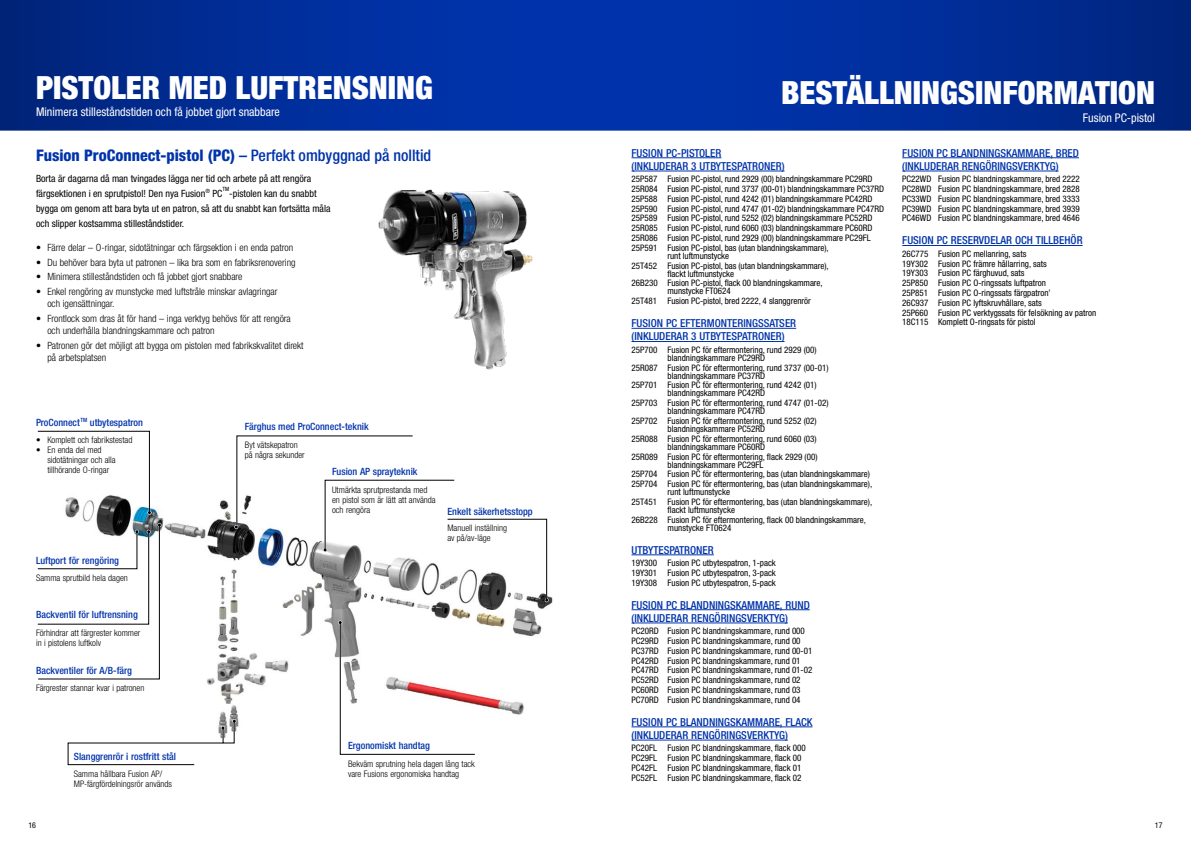
<style>
.page{position:relative;width:1191px;height:842px;background:#fff}
.page>*{position:absolute;margin:0;border:0;box-sizing:border-box;transform-origin:0 0}
.t1{font:900 condensed 32px "Helvetica Neue LTW1 G";color:#fff}
.t2{font:800 condensed 16px "Helvetica Neue LTW1 G";color:#0033ab}
.t3{font:condensed 12px "Helvetica Neue LTW1 G";color:#fff}
.t4{font:500 condensed 11px/13.2px "Helvetica Neue LTW1 G";color:#0033ab}
.t5{font:300 condensed 10px/12px "Helvetica Neue LTW1 G";color:#000}
.t6{font:condensed 10px/15px "Helvetica Neue LTW1 G";color:#000}
.t7{font:500 condensed 10px "Helvetica Neue LTW1 G";color:#0033ab}
.t8{font:condensed 9px/9.8px "Helvetica Neue LTW1 G";color:#000}
.t9{font:300 condensed 9px/10px "Helvetica Neue LTW1 G";color:#000}
.t10{font:condensed 8px "Helvetica Neue LTW1 G";color:#000}
.t11{font:condensed 5.8px "Helvetica Neue LTW1 G";color:#000}
.s1{font-weight:500}
</style>
<div class="page">
<svg style="left:0;top:0;width:1191px;height:131px;background:#002e99"></svg>
<img style="left:378px;top:189px;width:155px;height:181px">
<img style="left:66px;top:500px;width:487px;height:231px">
<svg style="left:234px;top:435px;width:315px;height:167px"></svg>
<svg style="left:338px;top:620px;width:137px;height:135px"></svg>
<svg style="left:37px;top:430px;width:114px;height:85px"></svg>
<svg style="left:37px;top:523px;width:124px;height:157px"></svg>
<svg style="left:67px;top:719px;width:169px;height:47px"></svg>
<hr style="left:631px;top:157px;width:90px;height:1px;background:#0033ab">
<hr style="left:631px;top:171px;width:153px;height:1px;background:#0033ab">
<hr style="left:631px;top:328px;width:165px;height:1px;background:#0033ab">
<hr style="left:631px;top:341px;width:153px;height:1px;background:#0033ab">
<hr style="left:631px;top:554px;width:83px;height:1px;background:#0033ab">
<hr style="left:631px;top:609px;width:178px;height:1px;background:#0033ab">
<hr style="left:631px;top:623px;width:157px;height:1px;background:#0033ab">
<hr style="left:631px;top:726px;width:181px;height:1px;background:#0033ab">
<hr style="left:631px;top:740px;width:157px;height:1px;background:#0033ab">
<hr style="left:902px;top:157px;width:177px;height:1px;background:#0033ab">
<hr style="left:902px;top:171px;width:156px;height:1px;background:#0033ab">
<hr style="left:902px;top:245px;width:180px;height:1px;background:#0033ab">
<h1 class="t1" style="left:36px;top:69px;width:398px">PISTOLER MED LUFTRENSNING</h1>
<h3 class="t3" style="left:36px;top:105px;width:245px">Minimera stilleståndstiden och få jobbet gjort snabbare</h3>
<h2 class="t2" style="left:36px;top:145px;width:397px">Fusion ProConnect-pistol (PC) <span class="s1">– Perfekt ombyggnad på nolltid</span></h2>
<p class="t6" style="left:36px;top:171px;width:277px">Borta är dagarna då man tvingades lägga ner tid och arbete på att rengöra färgsektionen i en sprutpistol! Den nya Fusion<sup>®</sup> PC</p>
<p class="t11" style="left:222px;top:186px;width:8px">TM</p>
<p class="t6" style="left:36px;top:186px;width:296px;text-indent:193px">-pistolen kan du snabbt bygga om genom att bara byta ut en patron, så att du snabbt kan fortsätta måla och slipper kostsamma stilleståndstider.</p>
<p class="t5" style="left:36px;top:241px;width:259px">• Färre delar – O-ringar, sidotätningar och färgsektion i en enda patron</p>
<p class="t5" style="left:36px;top:256px;width:261px">• Du behöver bara byta ut patronen – lika bra som en fabriksrenovering</p>
<p class="t5" style="left:36px;top:271px;width:208px">• Minimera stilleståndstiden och få jobbet gjort snabbare</p>
<p class="t5" style="left:47px;top:286px;width:232px;text-indent:-11px">• Enkel rengöring av munstycke med luftstråle minskar avlagringar och igensättningar.</p>
<p class="t5" style="left:47px;top:313px;width:245px;text-indent:-11px">• Frontlock som dras åt för hand – inga verktyg behövs för att rengöra och underhålla blandningskammare och patron</p>
<p class="t5" style="left:47px;top:339px;width:258px;text-indent:-11px">• Patronen gör det möjligt att bygga om pistolen med fabrikskvalitet direkt på arbetsplatsen</p>
<p class="t7" style="left:36px;top:416px;width:108px">ProConnect<sup>TM</sup> utbytespatron</p>
<p class="t9" style="left:36px;top:435px;width:98px">• Komplett och fabrikstestad</p>
<p class="t9" style="left:47px;top:445px;width:70px;text-indent:-11px">• En enda del med sidotätningar och alla tillhörande O-ringar</p>
<p class="t7" style="left:36px;top:554px;width:84px">Luftport för rengöring</p>
<p class="t9" style="left:36px;top:573px;width:93px">Samma sprutbild hela dagen</p>
<p class="t7" style="left:36px;top:609px;width:103px">Backventil för luftrensning</p>
<p class="t9" style="left:36px;top:628px;width:106px">Förhindrar att färgrester kommer in i pistolens luftkolv</p>
<p class="t9" style="left:36px;top:683px;width:110px">Färgrester stannar kvar i patronen</p>
<p class="t7" style="left:36px;top:664px;width:97px">Backventiler för A/B-färg</p>
<p class="t7" style="left:74px;top:750px;width:104px">Slanggrenrör i rostfritt stål</p>
<p class="t9" style="left:74px;top:769px;width:100px">Samma hållbara Fusion AP/<br>MP-färgfördelningsrör används</p>
<p class="t7" style="left:245px;top:421px;width:125px">Färghus med ProConnect-teknik</p>
<p class="t9" style="left:245px;top:440px;width:61px">Byt vätskepatron på några sekunder</p>
<p class="t7" style="left:332px;top:465px;width:87px">Fusion AP sprayteknik</p>
<p class="t9" style="left:332px;top:485px;width:105px">Utmärkta sprutprestanda med en pistol som är lätt att använda och rengöra</p>
<p class="t7" style="left:447px;top:505px;width:87px">Enkelt säkerhetsstopp</p>
<p class="t9" style="left:447px;top:523px;width:61px">Manuell inställning av på/av-läge</p>
<p class="t7" style="left:348px;top:740px;width:83px">Ergonomiskt handtag</p>
<p class="t9" style="left:348px;top:759px;width:128px">Bekväm sprutning hela dagen lång tack vare Fusions ergonomiska handtag</p>
<h1 class="t1" style="left:781px;top:74px;width:375px">BESTÄLLNINGSINFORMATION</h1>
<p class="t4" style="left:631px;top:146px;width:154px">FUSION PC-PISTOLER<br>(INKLUDERAR 3 UTBYTESPATRONER)</p>
<p class="t8" style="left:631px;top:174px;width:254px">25P587 Fusion PC-pistol, rund 2929 (00) blandningskammare PC29RD 25R084 Fusion PC-pistol, rund 3737 (00-01) blandningskammare PC37RD 25P588 Fusion PC-pistol, rund 4242 (01) blandningskammare PC42RD 25P590 Fusion PC-pistol, rund 4747 (01-02) blandningskammare PC47RD 25P589 Fusion PC-pistol, rund 5252 (02) blandningskammare PC52RD 25R085 Fusion PC-pistol, rund 6060 (03) blandningskammare PC60RD 25R086 Fusion PC-pistol, rund 2929 (00) blandningskammare PC29FL 25P591 Fusion PC-pistol, bas (utan blandningskammare),</p>
<p class="t8" style="left:631px;top:251px;width:199px;text-indent:36px">runt luftmunstycke<br>25T452 Fusion PC-pistol, bas (utan blandningskammare),</p>
<p class="t8" style="left:631px;top:269px;width:193px;text-indent:36px">flackt luftmunstycke<br>26B230 Fusion PC-pistol, flack 00 blandningskammare,</p>
<p class="t8" style="left:631px;top:286px;width:181px;text-indent:36px">munstycke FT0624<br>25T481 Fusion PC-pistol, bred 2222, 4 slanggrenrör</p>
<p class="t4" style="left:631px;top:317px;width:166px">FUSION PC EFTERMONTERINGSSATSER (INKLUDERAR 3 UTBYTESPATRONER)</p>
<p class="t8" style="left:667px;top:346px;width:151px;line-height:8px;text-indent:-36px">25P700 Fusion PC för eftermontering, rund 2929 (00) blandningskammare PC29RD</p>
<p class="t8" style="left:667px;top:363px;width:162px;line-height:8px;text-indent:-36px">25R087 Fusion PC för eftermontering, rund 3737 (00-01) blandningskammare PC37RD</p>
<p class="t8" style="left:667px;top:381px;width:151px;line-height:8px;text-indent:-36px">25P701 Fusion PC för eftermontering, rund 4242 (01) blandningskammare PC42RD</p>
<p class="t8" style="left:667px;top:399px;width:162px;line-height:8px;text-indent:-36px">25P703 Fusion PC för eftermontering, rund 4747 (01-02) blandningskammare PC47RD</p>
<p class="t8" style="left:667px;top:417px;width:151px;line-height:8px;text-indent:-36px">25P702 Fusion PC för eftermontering, rund 5252 (02) blandningskammare PC52RD</p>
<p class="t8" style="left:667px;top:435px;width:151px;line-height:8px;text-indent:-36px">25R088 Fusion PC för eftermontering, rund 6060 (03) blandningskammare PC60RD</p>
<p class="t8" style="left:667px;top:452px;width:151px;line-height:8px;text-indent:-36px">25R089 Fusion PC för eftermontering, flack 2929 (00) blandningskammare PC29FL</p>
<p class="t8" style="left:631px;top:469px;width:242px">25P704 Fusion PC för eftermontering, bas (utan blandningskammare)<br>25P704 Fusion PC för eftermontering, bas (utan blandningskammare),</p>
<p class="t8" style="left:631px;top:487px;width:242px;text-indent:36px">runt luftmunstycke<br>25T451 Fusion PC för eftermontering, bas (utan blandningskammare),</p>
<p class="t8" style="left:631px;top:505px;width:236px;text-indent:36px">flackt luftmunstycke<br>26B228 Fusion PC för eftermontering, flack 00 blandningskammare,</p>
<p class="t8" style="left:667px;top:523px;width:65px">munstycke FT0624</p>
<p class="t4" style="left:631px;top:543px;width:84px">UTBYTESPATRONER</p>
<p class="t8" style="left:631px;top:558px;width:146px;text-align:justify">19Y300 Fusion PC utbytespatron, 1-pack 19Y301 Fusion PC utbytespatron, 3-pack 19Y308 Fusion PC utbytespatron, 5-pack</p>
<p class="t4" style="left:631px;top:598px;width:180px">FUSION PC BLANDNINGSKAMMARE, RUND (INKLUDERAR RENGÖRINGSVERKTYG)</p>
<p class="t8" style="left:631px;top:626px;width:182px">PC20RD Fusion PC blandningskammare, rund 000<br>PC29RD Fusion PC blandningskammare, rund 00<br>PC37RD Fusion PC blandningskammare, rund 00-01<br>PC42RD Fusion PC blandningskammare, rund 01<br>PC47RD Fusion PC blandningskammare, rund 01-02<br>PC52RD Fusion PC blandningskammare, rund 02<br>PC60RD Fusion PC blandningskammare, rund 03<br>PC70RD Fusion PC blandningskammare, rund 04</p>
<p class="t4" style="left:631px;top:715px;width:182px">FUSION PC BLANDNINGSKAMMARE, FLACK (INKLUDERAR RENGÖRINGSVERKTYG)</p>
<p class="t8" style="left:631px;top:743px;width:176px">PC20FL Fusion PC blandningskammare, flack 000<br>PC29FL Fusion PC blandningskammare, flack 00<br>PC42FL Fusion PC blandningskammare, flack 01<br>PC52FL Fusion PC blandningskammare, flack 02</p>
<h3 class="t3" style="left:1083px;top:110px;width:73px">Fusion PC-pistol</h3>
<p class="t4" style="left:902px;top:146px;width:178px">FUSION PC BLANDNINGSKAMMARE, BRED (INKLUDERAR RENGÖRINGSVERKTYG)</p>
<p class="t8" style="left:902px;top:174px;width:179px;text-align:justify">PC22WD Fusion PC blandningskammare, bred 2222<br>PC28WD Fusion PC blandningskammare, bred 2828<br>PC33WD Fusion PC blandningskammare, bred 3333<br>PC39WD Fusion PC blandningskammare, bred 3939<br>PC46WD Fusion PC blandningskammare, bred 4646</p>
<p class="t4" style="left:902px;top:234px;width:182px">FUSION PC RESERVDELAR OCH TILLBEHÖR</p>
<p class="t8" style="left:902px;top:249px;width:195px">26C775 Fusion PC mellanring, sats<br>19Y302 Fusion PC främre hållarring, sats<br>19Y303 Fusion PC färghuvud, sats<br>25P850 Fusion PC O-ringssats luftpatron<br>25P851 Fusion PC O-ringssats färgpatron’<br>26C937 Fusion PC lyftskruvhållare, sats<br>25P660 Fusion PC verktygssats för felsökning av patron 18C115 Komplett O-ringsats för pistol</p>
<p class="t10" style="left:28px;top:820px;width:9px">16</p>
<p class="t10" style="left:1155px;top:820px;width:9px">17</p>
</div>
